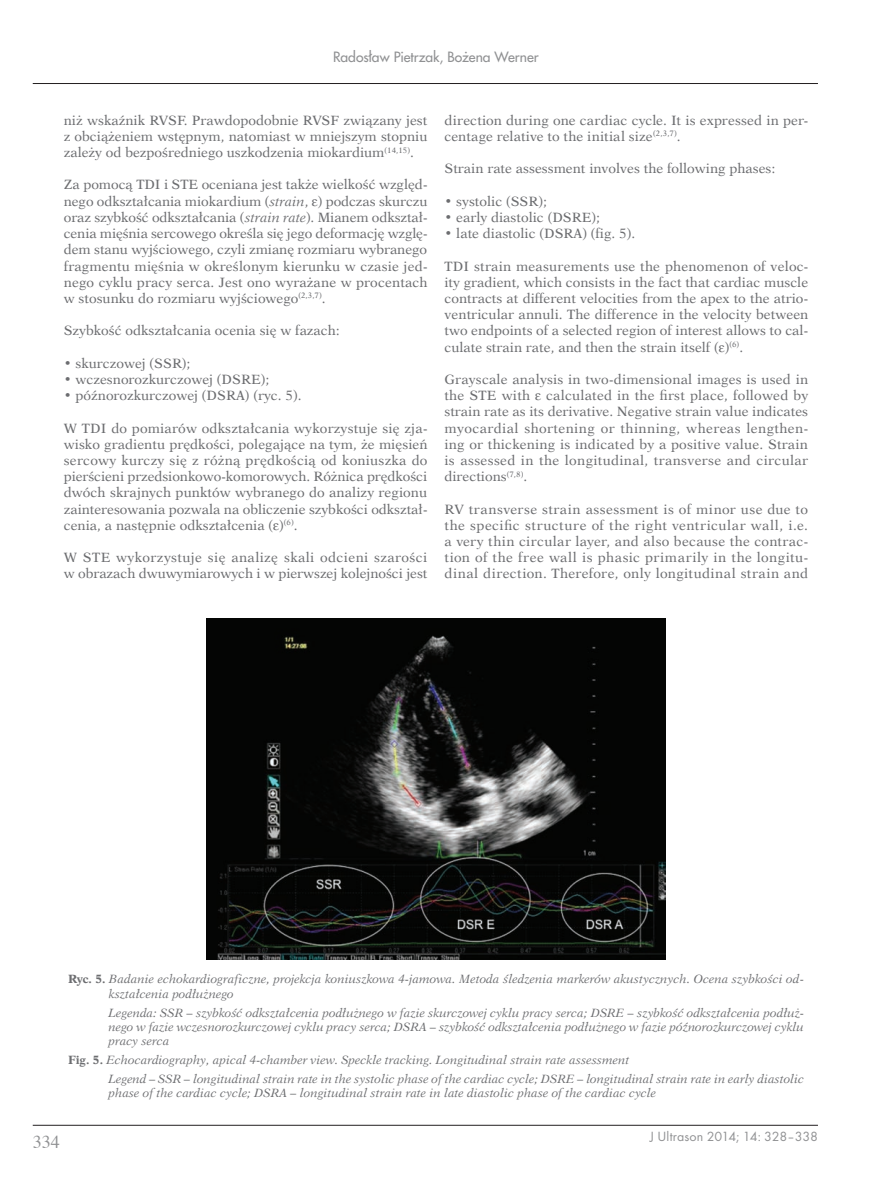
<style>
.page{position:relative;width:872px;height:1191px;background:#fff}
.page>*{position:absolute;margin:0;border:0;box-sizing:border-box;transform-origin:0 0}
.t1{font:18px "Times";color:#909193}
.t2{font:13.8px "Futura Regular PL";color:#909193}
.t3{font:13.8px "Pfutura";letter-spacing:-.005em;color:#909193}
.t4{font:13.5px/16.2px "Dutch 823 EU";color:#6c6d70;text-align:justify}
.t5{font:italic 12px/14.4px "Dutch 823 EU";color:#6c6d70}
.s1{font-style:italic}
.s2{font-weight:700}
.s3{font-weight:700;font-style:normal}
</style>
<div class="page">
<hr style="left:33px;top:1125px;width:785px;height:1px;background:#231f20">
<hr style="left:33px;top:83px;width:785px;height:1px;background:#231f20">
<img style="left:207px;top:618px;width:458px;height:341px">
<p class="t2" style="left:333px;top:48px;width:207px">Radosław Pietrzak, Bo˝ena Werner</p>
<p class="t4" style="left:64px;top:112px;width:365px">niż wskaźnik RVSF. Prawdopodobnie RVSF związany jest z obciążeniem wstępnym, natomiast w mniejszym stopniu zależy od bezpośredniego uszkodzenia miokardium<sup>(14,15)</sup>.</p>
<p class="t4" style="left:64px;top:177px;width:365px">Za pomocą TDI i STE oceniana jest także wielkość względ&shy;nego odkształcania miokardium (<span class="s1">strain</span>, ) podczas skurczu oraz szybkość odkształcania (<span class="s1">strain rate</span>). Mianem odkształ&shy;cenia mięśnia sercowego określa się jego deformację wzglę&shy;dem stanu wyjściowego, czyli zmianę rozmiaru wybranego fragmentu mięśnia w określonym kierunku w czasie jed&shy;nego cyklu pracy serca. Jest ono wyrażane w procentach w stosunku do rozmiaru wyjściowego<sup>(2,3,7)</sup>.</p>
<p class="t4" style="left:64px;top:323px;width:278px">Szybkość odkształcania ocenia się w fazach:</p>
<p class="t4" style="left:64px;top:355px;width:128px"><span class="s2">•</span> skurczowej (SSR);</p>
<p class="t4" style="left:64px;top:371px;width:207px"><span class="s2">•</span> wczesnorozkurczowej (DSRE);</p>
<p class="t4" style="left:64px;top:387px;width:239px"><span class="s2">•</span> późnorozkurczowej (DSRA) (ryc. 5).</p>
<p class="t4" style="left:64px;top:420px;width:365px">W TDI do pomiarów odkształcania wykorzystuje się zja&shy;wisko gradientu prędkości, polegające na tym, że mięsień sercowy kurczy się z różną prędkością od koniuszka do pierścieni przedsionkowo-komorowych. Różnica prędkości dwóch skrajnych punktów wybranego do analizy regionu zainteresowania pozwala na obliczenie szybkości odkształ&shy;cenia, a następnie odkształcenia ( )<sup>(6)</sup>.</p>
<p class="t4" style="left:64px;top:549px;width:365px">W STE wykorzystuje się analizę skali odcieni szarości w obrazach dwuwymiarowych i w pierwszej kolejności jest</p>
<p class="t4" style="left:444px;top:112px;width:365px">direction during one cardiac cycle. It is expressed in per&shy;centage relative to the initial size<sup>(2,3,7)</sup>.</p>
<p class="t4" style="left:444px;top:161px;width:332px">Strain rate assessment involves the following phases:</p>
<p class="t4" style="left:444px;top:193px;width:104px"><span class="s2">•</span> systolic (SSR);</p>
<p class="t4" style="left:444px;top:209px;width:157px"><span class="s2">•</span> early diastolic (DSRE);</p>
<p class="t4" style="left:444px;top:225px;width:192px"><span class="s2">•</span> late diastolic (DSRA) (fig. 5).</p>
<p class="t4" style="left:444px;top:258px;width:365px">TDI strain measurements use the phenomenon of veloc&shy;ity gradient, which consists in the fact that cardiac muscle contracts at different velocities from the apex to the atrio&shy;ventricular annuli. The difference in the velocity between two endpoints of a selected region of interest allows to cal&shy;culate strain rate, and then the strain itself ( )<sup>(6)</sup>.</p>
<p class="t4" style="left:444px;top:371px;width:365px">Grayscale analysis in two-dimensional images is used in the STE with calculated in the first place, followed by strain rate as its derivative. Negative strain value indicates myocardial shortening or thinning, whereas lengthen&shy;ing or thickening is indicated by a positive value. Strain is assessed in the longitudinal, transverse and circular directions<sup>(7,8)</sup>.</p>
<p class="t4" style="left:444px;top:501px;width:365px">RV transverse strain assessment is of minor use due to the specific structure of the right ventricular wall, i.e. a very thin circular layer, and also because the contrac&shy;tion of the free wall is phasic primarily in the longitu&shy;dinal direction. Therefore, only longitudinal strain and</p>
<p class="t5" style="left:109px;top:972px;width:696px;text-indent:-41px"><span class="s3">Ryc. 5.</span> Badanie echokardiograficzne, projekcja koniuszkowa 4-jamowa. Metoda śledzenia markerów akustycznych. Ocena szybkości od&shy;kształcenia podłużnego</p>
<p class="t5" style="left:108px;top:1005px;width:697px;text-align:justify">Legenda: SSR – szybkość odkształcenia podłużnego w fazie skurczowej cyklu pracy serca; DSRE – szybkość odkształcenia podłuż&shy;nego w fazie wczesnorozkurczowej cyklu pracy serca; DSRA – szybkość odkształcenia podłużnego w fazie późnorozkurczowej cyklu pracy serca</p>
<p class="t5" style="left:108px;top:1050px;width:697px;line-height:18.6px;text-indent:-40px"><span class="s3">Fig. 5.</span> Echocardiography, apical 4-chamber view. Speckle tracking. Longitudinal strain rate assessment<br>Legend – SSR – longitudinal strain rate in the systolic phase of the cardiac cycle; DSRE – longitudinal strain rate in early diastolic</p>
<p class="t5" style="left:108px;top:1085px;width:549px">phase of the cardiac cycle; DSRA – longitudinal strain rate in late diastolic phase of the cardiac cycle</p>
<h1 class="t1" style="left:33px;top:1125px;width:28px">334</h1>
<p class="t3" style="left:650px;top:1128px;width:170px">J Ultrason 2014; 14: 328–338</p>
</div>
